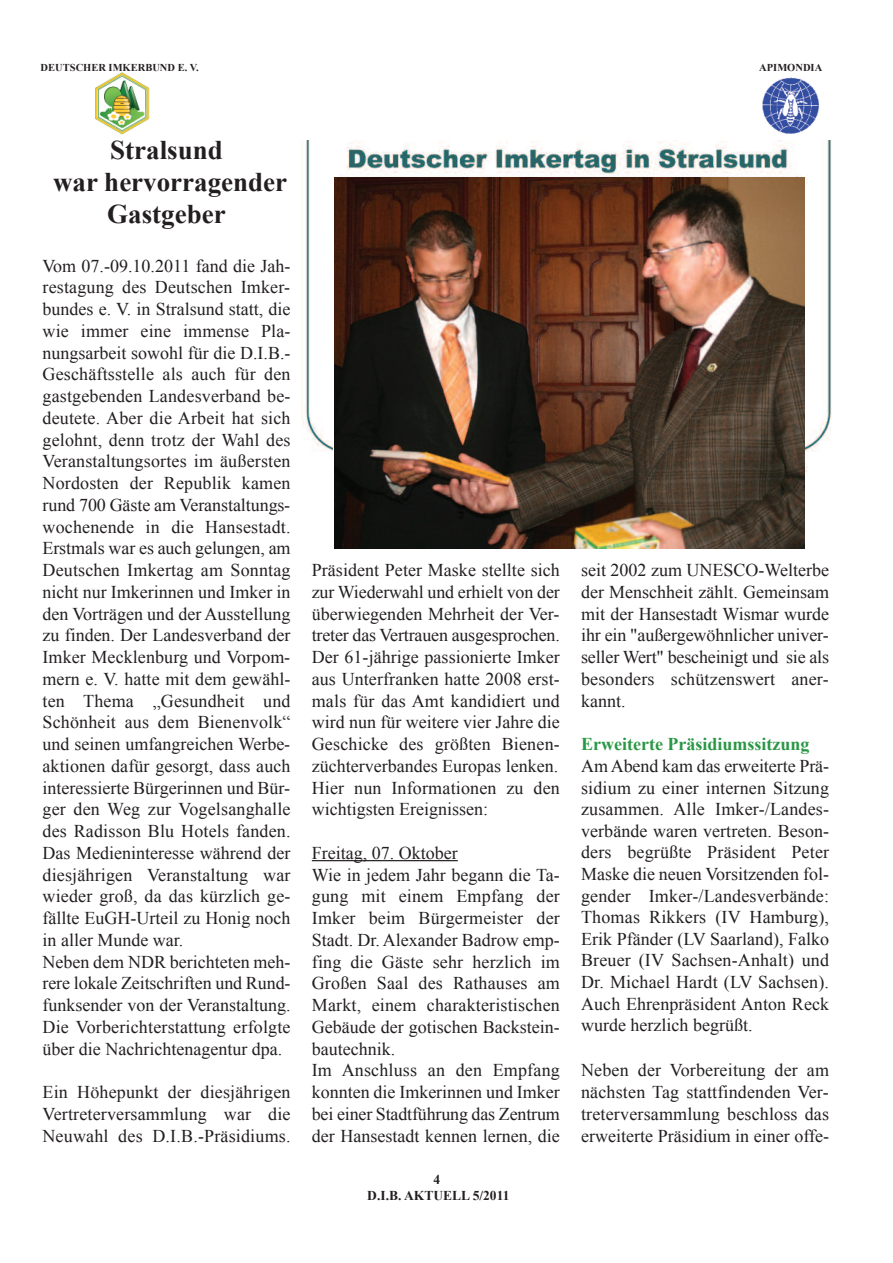
<style>
.page{position:relative;width:893px;height:1263px;background:#fff}
.page>*{position:absolute;margin:0;border:0;box-sizing:border-box;transform-origin:0 0}
.t1{font:700 27px/32.4px "Times New Roman";color:#231f20;text-align:center}
.t2{font:18px/21.8px "Times New Roman";letter-spacing:.005em;color:#231f20;text-align:justify}
.t3{font:700 18px "Times New Roman";color:#2a9745}
.t4{font:700 13.5px/16.2px "Times New Roman";color:#231f20;text-align:center}
.t5{font:700 10.5px "Times New Roman";color:#231f20}
</style>
<div class="page">
<hr style="left:312px;top:860px;width:146px;height:1px;background:#231f20">
<img style="left:95px;top:72px;width:55px;height:63px">
<img style="left:762px;top:77px;width:58px;height:57px">
<img style="left:301px;top:140px;width:531px;height:332px">
<img style="left:335px;top:177px;width:470px;height:372px">
<p class="t5" style="left:41px;top:61px;width:160px">DEUTSCHER IMKERBUND E. V.</p>
<p class="t5" style="left:759px;top:62px;width:64px">APIMONDIA</p>
<h1 class="t1" style="left:53px;top:133px;width:236px">Stralsund<br>war hervorragender<br>Gastgeber</h1>
<p class="t2" style="left:42px;top:255px;width:250px;text-align:left">Vom 07.-09.10.2011 fand die Jah&shy;restagung des Deutschen Imker&shy;bundes e. V. in Stralsund statt, die wie immer eine immense Pla&shy;nungsarbeit sowohl für die D.I.B.-<br>Geschäftsstelle als auch für den gastgebenden Landesverband be&shy;deutete. Aber die Arbeit hat sich gelohnt, denn trotz der Wahl des<br>Veranstaltungsortes im äußersten<br>Nordosten der Republik kamen rund 700 Gäste am Veranstaltungs&shy;wochenende in die Hansestadt.<br>Erstmals war es auch gelungen, am<br>Deutschen Imkertag am Sonntag nicht nur Imkerinnen und Imker in den Vorträgen und der Ausstellung zu finden. Der Landesverband der<br>Imker Mecklenburg und Vorpom&shy;mern e. V. hatte mit dem gewähl&shy;ten Thema „Gesundheit und<br>Schönheit aus dem Bienenvolk“ und seinen umfangreichen Werbe&shy;aktionen dafür gesorgt, dass auch interessierte Bürgerinnen und Bür&shy;ger den Weg zur Vogelsanghalle des Radisson Blu Hotels fanden.<br>Das Medieninteresse während der diesjährigen Veranstaltung war wieder groß, da das kürzlich ge&shy;fällte EuGH-Urteil zu Honig noch in aller Munde war.<br>Neben dem NDR berichteten meh&shy;rere lokale Zeitschriften und Rund&shy;funksender von der Veranstaltung.<br>Die Vorberichterstattung erfolgte über die Nachrichtenagentur dpa.</p>
<p class="t2" style="left:42px;top:1081px;width:250px">Ein Höhepunkt der diesjährigen Vertreterversammlung war die Neuwahl des D.I.B.-Präsidiums.</p>
<p class="t2" style="left:312px;top:559px;width:250px">Präsident Peter Maske stellte sich zur Wiederwahl und erhielt von der überwiegenden Mehrheit der Ver&shy;treter das Vertrauen ausgesprochen.<br>Der 61-jährige passionierte Imker aus Unterfranken hatte 2008 erst&shy;mals für das Amt kandidiert und wird nun für weitere vier Jahre die Geschicke des größten Bienen&shy;züchterverbandes Europas lenken.<br>Hier nun Informationen zu den wichtigsten Ereignissen:</p>
<p class="t2" style="left:312px;top:842px;width:250px;text-align:left">Freitag, 07. Oktober<br>Wie in jedem Jahr begann die Ta&shy;gung mit einem Empfang der<br>Imker beim Bürgermeister der<br>Stadt. Dr. Alexander Badrow emp&shy;fing die Gäste sehr herzlich im<br>Großen Saal des Rathauses am<br>Markt, einem charakteristischen<br>Gebäude der gotischen Backstein&shy;bautechnik.<br>Im Anschluss an den Empfang konnten die Imkerinnen und Imker bei einer Stadtführung das Zentrum der Hansestadt kennen lernen, die</p>
<p class="t4" style="left:367px;top:1171px;width:144px">4<br>D.I.B. AKTUELL 5/2011</p>
<p class="t2" style="left:581px;top:559px;width:250px">seit 2002 zum UNESCO-Welterbe der Menschheit zählt. Gemeinsam mit der Hansestadt Wismar wurde ihr ein "außergewöhnlicher univer&shy;seller Wert" bescheinigt und sie als besonders schützenswert aner&shy;kannt.</p>
<p class="t3" style="left:581px;top:734px;width:230px">Erweiterte Präsidiumssitzung</p>
<p class="t2" style="left:581px;top:755px;width:250px">Am Abend kam das erweiterte Prä&shy;sidium zu einer internen Sitzung zusammen. Alle Imker-/Landes&shy;verbände waren vertreten. Beson&shy;ders begrüßte Präsident Peter Maske die neuen Vorsitzenden fol&shy;gender Imker-/Landesverbände:<br>Thomas Rikkers (IV Hamburg), Erik Pfänder (LV Saarland), Falko Breuer (IV Sachsen-Anhalt) und Dr. Michael Hardt (LV Sachsen).<br>Auch Ehrenpräsident Anton Reck wurde herzlich begrüßt.</p>
<p class="t2" style="left:581px;top:1059px;width:250px">Neben der Vorbereitung der am nächsten Tag stattfindenden Ver&shy;treterversammlung beschloss das erweiterte Präsidium in einer offe-</p>
</div>
